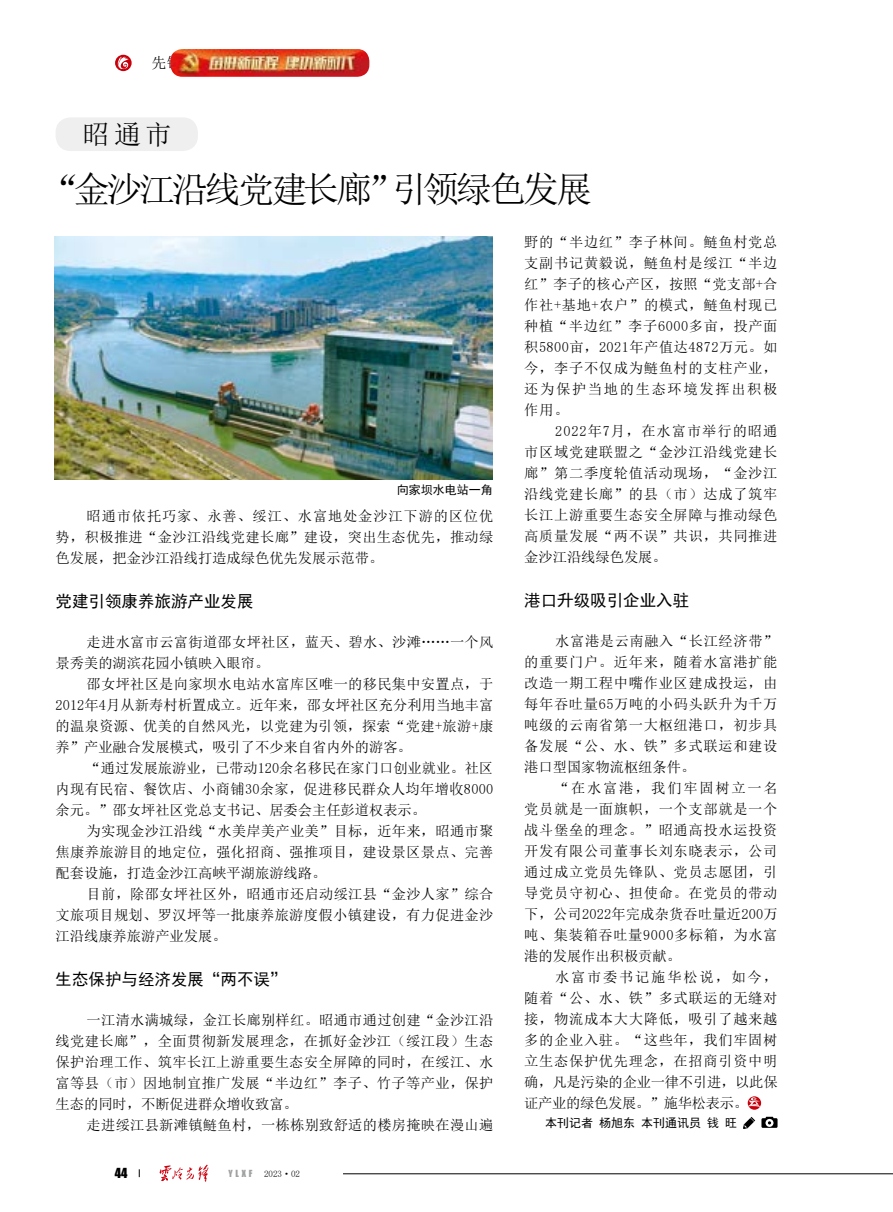
<style>
.page{position:relative;width:893px;height:1212px;background:#fff}
.page>*{position:absolute;margin:0;border:0;box-sizing:border-box;transform-origin:0 0}
.t1{font:36px "Sim Sun";letter-spacing:-.085em;color:#000}
.t2{font:27px "Sim Sun";color:#000}
.t3{font:16.5px "Sim Hei";color:#000}
.t4{font:15px "Sim Sun";color:#000}
.t5{font:14.25px/21px "Sim Sun";letter-spacing:.025em;color:#000;text-align:justify}
.t6{font:12.75px "Impact";color:#000}
.t7{font:12px "Sim Hei";color:#000}
.t8{font:9px "Sim Sun";color:#000}
.t9{font:9px "Impact";color:#9fa0a0}
</style>
<div class="page">
<svg style="left:159px;top:1164px;width:49px;height:18px"></svg>
<svg style="left:115px;top:55px;width:17px;height:16px"></svg>
<svg style="left:116px;top:57px;width:13px;height:14px"></svg>
<hr style="left:343px;top:1173px;width:550px;height:1px;background:#000">
<div style="left:56px;top:117px;width:142px;height:34px;background:#efefef;border-radius:15px"></div>
<img style="left:170px;top:49px;width:199px;height:28px">
<svg style="left:748px;top:1096px;width:13px;height:14px"></svg>
<svg style="left:748px;top:1097px;width:12px;height:10px"></svg>
<svg style="left:743px;top:1117px;width:12px;height:12px"></svg>
<svg style="left:761px;top:1117px;width:16px;height:11px"></svg>
<img style="left:55px;top:237px;width:438px;height:243px">
<p class="t4" style="left:151px;top:55px;width:63px">先锋经验</p>
<h2 class="t2" style="left:83px;top:121px;width:91px">昭通市</h2>
<h1 class="t1" style="left:44px;top:172px;width:550px">“金沙江沿线党建长廊”引领绿色发展</h1>
<p class="t5" style="left:524px;top:231px;width:255px">野的“半边红”李子林间。鲢鱼村党总支副书记黄毅说，鲢鱼村是绥江“半边红”李子的核心产区，按照“党支部+合作社+基地+农户”的模式，鲢鱼村现已种植“半边红”李子6000多亩，投产面积5800亩，2021年产值达4872万元。如今，李子不仅成为鲢鱼村的支柱产业，还为保护当地的生态环境发挥出积极作用。</p>
<p class="t5" style="left:524px;top:420px;width:255px;text-indent:31px">2022年7月，在水富市举行的昭通市区域党建联盟之“金沙江沿线党建长廊”第二季度轮值活动现场，“金沙江沿线党建长廊”的县（市）达成了筑牢长江上游重要生态安全屏障与推动绿色高质量发展“两不误”共识，共同推进金沙江沿线绿色发展。</p>
<p class="t3" style="left:524px;top:592px;width:166px">港口升级吸引企业入驻</p>
<p class="t5" style="left:524px;top:630px;width:255px;text-indent:31px">水富港是云南融入“长江经济带”的重要门户。近年来，随着水富港扩能改造一期工程中嘴作业区建成投运，由每年吞吐量65万吨的小码头跃升为千万吨级的云南省第一大枢纽港口，初步具备发展“公、水、铁”多式联运和建设港口型国家物流枢纽条件。</p>
<p class="t5" style="left:524px;top:777px;width:255px;text-indent:31px">“在水富港，我们牢固树立一名党员就是一面旗帜，一个支部就是一个战斗堡垒的理念。”昭通高投水运投资开发有限公司董事长刘东晓表示，公司通过成立党员先锋队、党员志愿团，引导党员守初心、担使命。在党员的带动下，公司2022年完成杂货吞吐量近200万吨、集装箱吞吐量9000多标箱，为水富港的发展作出积极贡献。</p>
<p class="t5" style="left:524px;top:966px;width:255px;text-indent:31px">水富市委书记施华松说，如今，随着“公、水、铁”多式联运的无缝对接，物流成本大大降低，吸引了越来越多的企业入驻。“这些年，我们牢固树立生态保护优先理念，在招商引资中明确，凡是污染的企业一律不引进，以此保证产业的绿色发展。”施华松表示。</p>
<p class="t7" style="left:545px;top:1117px;width:193px">本刊记者 杨旭东 本刊通讯员 钱 旺</p>
<p class="t7" style="left:397px;top:483px;width:97px">向家坝水电站一角</p>
<p class="t5" style="left:56px;top:505px;width:439px;text-indent:31px">昭通市依托巧家、永善、绥江、水富地处金沙江下游的区位优势，积极推进“金沙江沿线党建长廊”建设，突出生态优先，推动绿色发展，把金沙江沿线打造成绿色优先发展示范带。</p>
<p class="t3" style="left:56px;top:592px;width:200px">党建引领康养旅游产业发展</p>
<p class="t5" style="left:56px;top:631px;width:439px;text-indent:31px">走进水富市云富街道邵女坪社区，蓝天、碧水、沙滩……一个风景秀美的湖滨花园小镇映入眼帘。</p>
<p class="t5" style="left:56px;top:673px;width:439px;text-indent:31px">邵女坪社区是向家坝水电站水富库区唯一的移民集中安置点，于2012年4月从新寿村析置成立。近年来，邵女坪社区充分利用当地丰富的温泉资源、优美的自然风光，以党建为引领，探索“党建+旅游+康养”产业融合发展模式，吸引了不少来自省内外的游客。</p>
<p class="t5" style="left:56px;top:757px;width:439px;text-indent:31px">“通过发展旅游业，已带动120余名移民在家门口创业就业。社区内现有民宿、餐饮店、小商铺30余家，促进移民群众人均年增收8000余元。”邵女坪社区党总支书记、居委会主任彭道权表示。</p>
<p class="t5" style="left:56px;top:820px;width:439px;text-indent:31px">为实现金沙江沿线“水美岸美产业美”目标，近年来，昭通市聚焦康养旅游目的地定位，强化招商、强推项目，建设景区景点、完善配套设施，打造金沙江高峡平湖旅游线路。</p>
<p class="t5" style="left:56px;top:883px;width:439px;text-indent:31px">目前，除邵女坪社区外，昭通市还启动绥江县“金沙人家”综合文旅项目规划、罗汉坪等一批康养旅游度假小镇建设，有力促进金沙江沿线康养旅游产业发展。</p>
<p class="t3" style="left:56px;top:970px;width:233px">生态保护与经济发展“两不误”</p>
<p class="t5" style="left:56px;top:1009px;width:439px;text-indent:31px">一江清水满城绿，金江长廊别样红。昭通市通过创建“金沙江沿线党建长廊”，全面贯彻新发展理念，在抓好金沙江（绥江段）生态保护治理工作、筑牢长江上游重要生态安全屏障的同时，在绥江、水富等县（市）因地制宜推广发展“半边红”李子、竹子等产业，保护生态的同时，不断促进群众增收致富。</p>
<p class="t5" style="left:87px;top:1114px;width:408px">走进绥江县新滩镇鲢鱼村，一栋栋别致舒适的楼房掩映在漫山遍</p>
<p class="t6" style="left:115px;top:1163px;width:14px">44</p>
<p class="t9" style="left:228px;top:1167px;width:25px">YLXF</p>
<p class="t8" style="left:264px;top:1169px;width:37px">2023·02</p>
</div>
